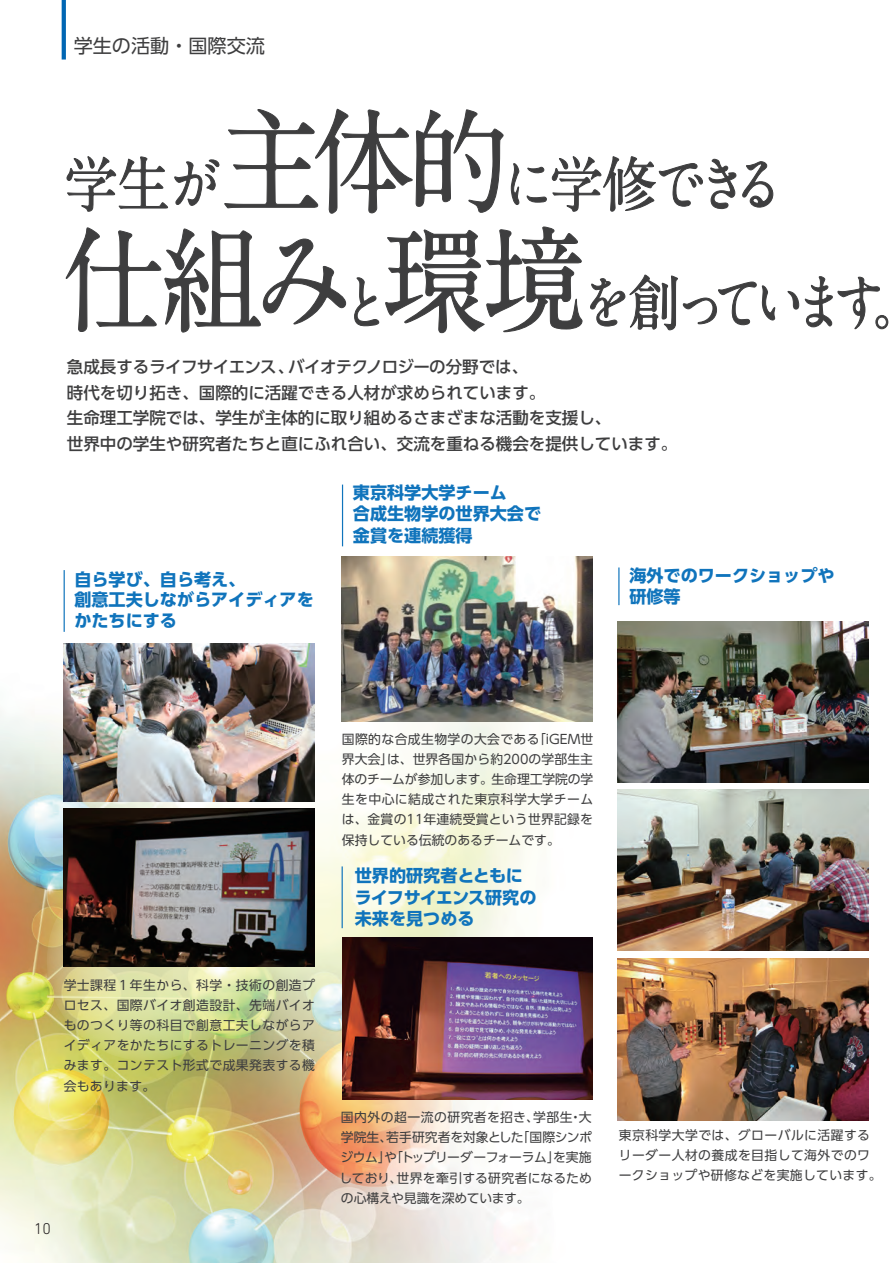
<style>
.page{position:relative;width:893px;height:1263px;background:#fff}
.page>*{position:absolute;margin:0;border:0;box-sizing:border-box;transform-origin:0 0}
.t1{font:700 60px/118.5px "A1 Mincho Std";letter-spacing:-.2em;color:#3e3e3f;text-align:center;scale:.9 1}
.t2{font:19.2px "UD Shin Go Pro";color:#3e3e3f}
.t3{font:700 17.1px/21.3px "UD Shin Go Pro";color:#1074bc}
.t4{font:500 16.5px/25.5px "UD Shin Go Pro";color:#3e3e3f}
.t5{font:300 15.9px "DIN Next LT Pro";color:#231f20}
.t6{font:12.9px/20.2px "UD Shin Go Pro";letter-spacing:.025em;color:#3e3e3f;text-align:justify}
.s1{font-size:114px}
</style>
<div class="page">
<img style="left:0;top:600px;width:587px;height:663px">
<svg style="left:47px;top:861px;width:200px;height:200px;background:#d5d894"></svg>
<svg style="left:62px;top:0;width:4px;height:60px"></svg>
<svg style="left:66px;top:108px;width:733px;height:225px"></svg>
<svg style="left:805px;top:276px;width:83px;height:53px"></svg>
<hr style="left:342px;top:485px;width:1px;height:61px;background:#1074bc">
<hr style="left:618px;top:567px;width:1px;height:38px;background:#1074bc">
<hr style="left:64px;top:570px;width:1px;height:62px;background:#1074bc">
<hr style="left:342px;top:866px;width:1px;height:62px;background:#1074bc">
<img style="left:342px;top:556px;width:251px;height:165px">
<img style="left:342px;top:938px;width:251px;height:162px">
<img style="left:64px;top:644px;width:250px;height:158px">
<img style="left:64px;top:809px;width:250px;height:157px">
<img style="left:617px;top:621px;width:251px;height:162px">
<img style="left:617px;top:789px;width:251px;height:162px">
<img style="left:617px;top:959px;width:251px;height:161px">
<h2 class="t2" style="left:74px;top:30px;width:193px">学生の活動・国際交流</h2>
<h1 class="t1" style="left:62px;top:117px;width:962px"><span class="s1">主体的</span>に学修できる<br><span class="s1">仕組み</span>と<span class="s1">環境</span>を創っています。</h1>
<p class="t4" style="left:67px;top:354px;width:612px">急成長するライフサイエンス、バイオテクノロジーの分野では、<br>時代を切り拓き、国際的に活躍できる人材が求められています。<br>生命理工学院では、学生が主体的に取り組めるさまざまな活動を支援し、<br>世界中の学生や研究者たちと直にふれ合い、交流を重ねる機会を提供しています。</p>
<h3 class="t3" style="left:74px;top:568px;width:241px;line-height:20.5px">自ら学び、自ら考え、<br>創意工夫しながらアイディアをかたちにする</h3>
<h3 class="t3" style="left:353px;top:481px;width:190px">東京科学大学チーム<br>合成生物学の世界大会で金賞を連続獲得</h3>
<h3 class="t3" style="left:629px;top:564px;width:207px">海外でのワークショップや研修等</h3>
<p class="t6" style="left:64px;top:974px;width:253px">学士課程１年生から、科学・技術の創造プロセス、国際バイオ創造設計、先端バイオものつくり等の科目で創意工夫しながらアイディアをかたちにするトレーニングを積みます。コンテスト形式で成果発表する機会もあります。</p>
<p class="t5" style="left:34px;top:1219px;width:18px">10</p>
<p class="t6" style="left:342px;top:728px;width:253px">国際的な合成生物学の大会である「iGEM世界大会」は、世界各国から約200の学部生主体のチームが参加します。生命理工学院の学生を中心に結成された東京科学大学チームは、金賞の11年連続受賞という世界記録を保持している伝統のあるチームです。</p>
<h3 class="t3" style="left:355px;top:864px;width:183px">世界的研究者とともにライフサイエンス研究の未来を見つめる</h3>
<p class="t6" style="left:340px;top:1106px;width:254px">国内外の超一流の研究者を招き、学部生・大学院生、若手研究者を対象とした「国際シンポジウム」や「トップリーダーフォーラム」を実施しており、世界を牽引する研究者になるための心構えや見識を深めています。</p>
<p class="t6" style="left:619px;top:1124px;width:264px;text-align:left">東京科学大学では、グローバルに活躍するリーダー人材の養成を目指して海外でのワークショップや研修などを実施しています。</p>
</div>
